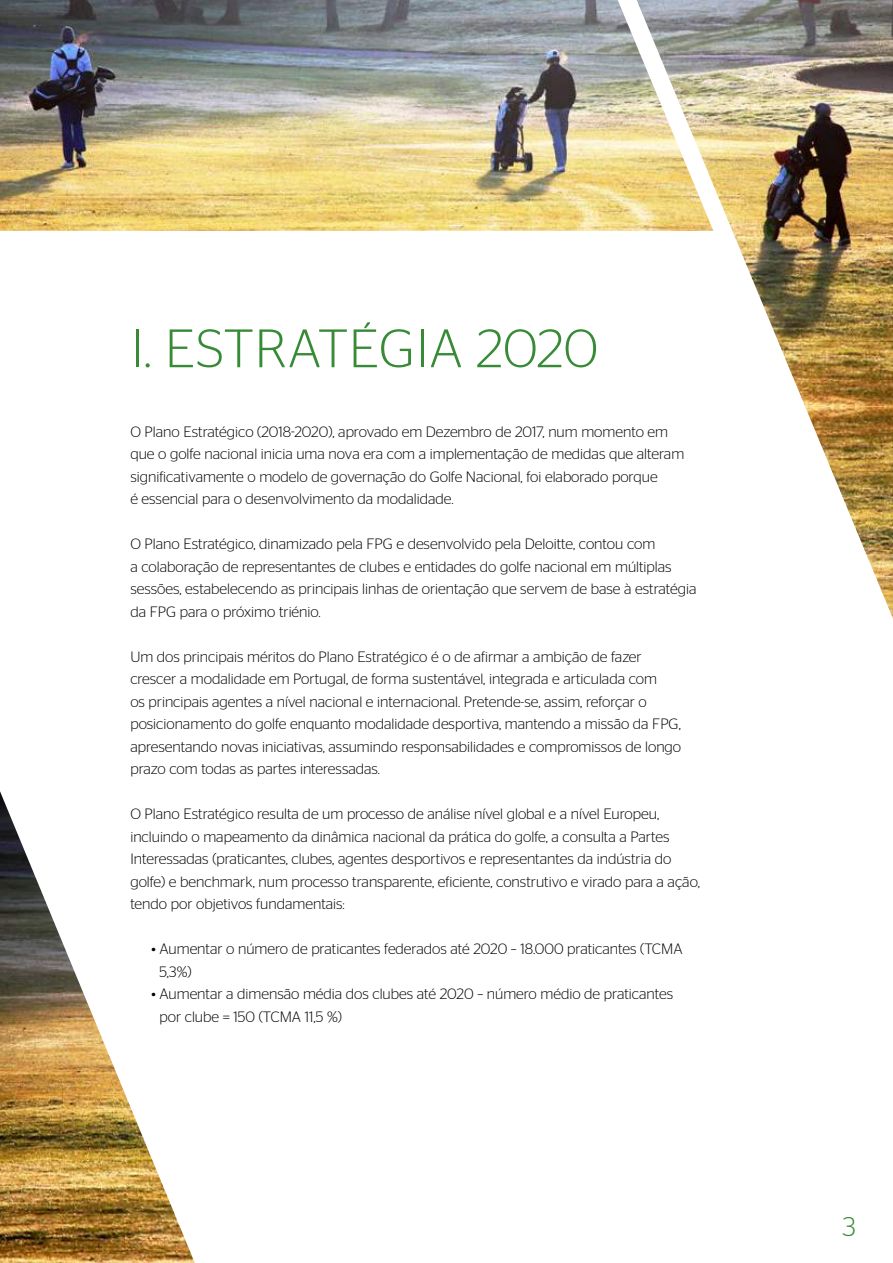
<style>
.page{position:relative;width:893px;height:1263px;background:#fff}
.page>*{position:absolute;margin:0;border:0;box-sizing:border-box;transform-origin:0 0}
.t1{font:300 54px "Stag Sans";letter-spacing:.01em;color:#378b36}
.t2{font:300 27px "Stag Sans";color:#378b36}
.t3{font:300 15px/22.5px "Stag Sans";color:#000}
</style>
<div class="page">
<img style="left:0;top:791px;width:195px;height:472px">
<img style="left:805px;top:406px;width:88px;height:212px">
<img style="left:0;top:0;width:893px;height:406px">
<h1 class="t1" style="left:131px;top:319px;width:469px">I. ESTRATÉGIA 2020</h1>
<p class="t3" style="left:130px;top:420px;width:555px">O Plano Estratégico (2018-2020), aprovado em Dezembro de 2017, num momento em que o golfe nacional inicia uma nova era com a implementação de medidas que alteram significativamente o modelo de governação do Golfe Nacional, foi elaborado porque<br>é essencial para o desenvolvimento da modalidade.</p>
<p class="t3" style="left:130px;top:532px;width:568px">O Plano Estratégico, dinamizado pela FPG e desenvolvido pela Deloitte, contou com<br>a colaboração de representantes de clubes e entidades do golfe nacional em múltiplas sessões, estabelecendo as principais linhas de orientação que servem de base à estratégia da FPG para o próximo triénio.</p>
<p class="t3" style="left:130px;top:645px;width:552px">Um dos principais méritos do Plano Estratégico é o de afirmar a ambição de fazer crescer a modalidade em Portugal, de forma sustentável, integrada e articulada com<br>os principais agentes a nível nacional e internacional. Pretende-se, assim, reforçar o posicionamento do golfe enquanto modalidade desportiva, mantendo a missão da FPG, apresentando novas iniciativas, assumindo responsabilidades e compromissos de longo prazo com todas as partes interessadas.</p>
<p class="t3" style="left:130px;top:802px;width:571px">O Plano Estratégico resulta de um processo de análise nível global e a nível Europeu, incluindo o mapeamento da dinâmica nacional da prática do golfe, a consulta a Partes Interessadas (praticantes, clubes, agentes desportivos e representantes da indústria do golfe) e benchmark, num processo transparente, eficiente, construtivo e virado para a ação, tendo por objetivos fundamentais:</p>
<p class="t3" style="left:160px;top:937px;width:525px;text-indent:-8px">• Aumentar o número de praticantes federados até 2020 – 18.000 praticantes (TCMA<br>5,3%)</p>
<p class="t3" style="left:160px;top:982px;width:515px;text-indent:-8px">• Aumentar a dimensão média dos clubes até 2020 – número médio de praticantes por clube = 150 (TCMA 11,5 %)</p>
<h2 class="t2" style="left:842px;top:1211px;width:15px">3</h2>
</div>
